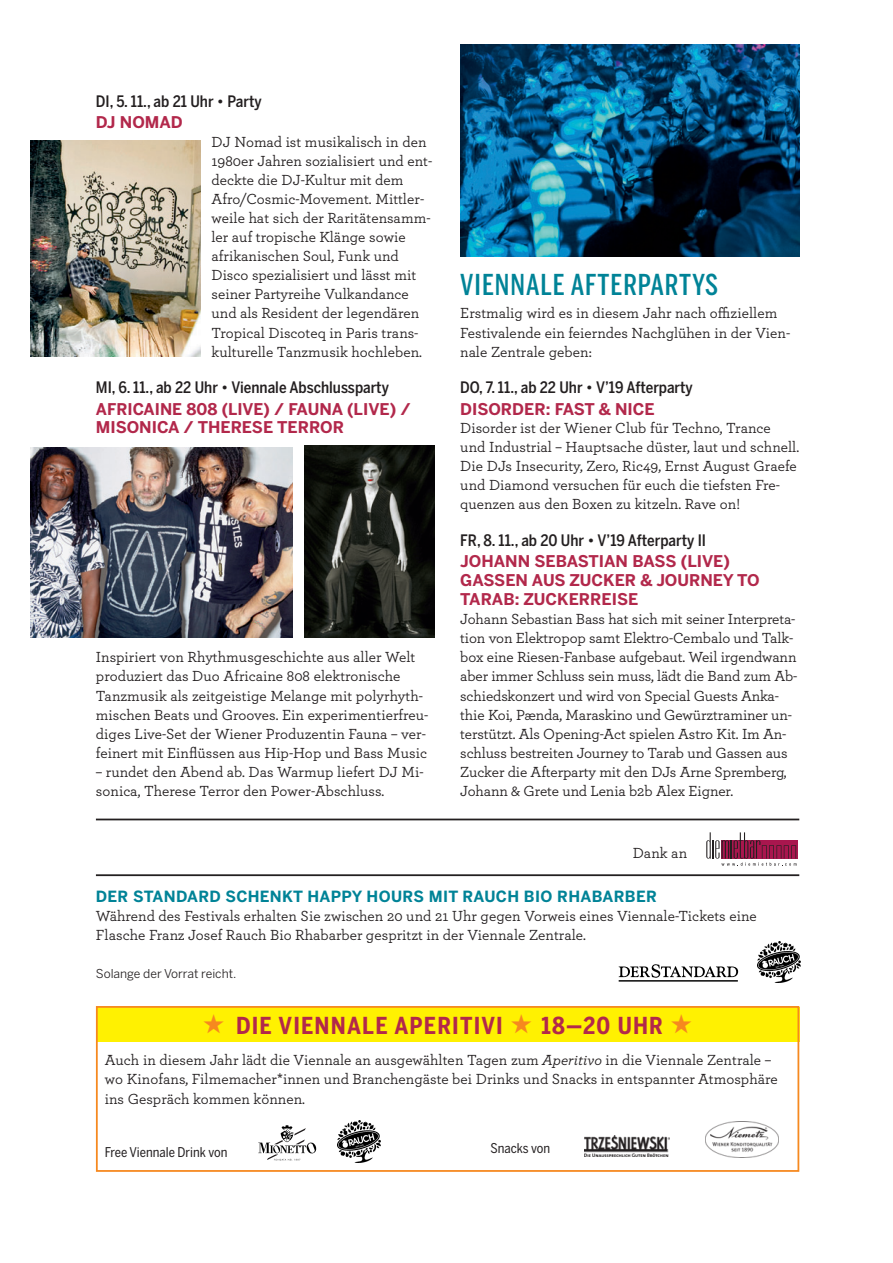
<style>
.page{position:relative;width:893px;height:1263px;background:#fff}
.page>*{position:absolute;margin:0;border:0;box-sizing:border-box;transform-origin:0 0}
.t1{font:500 28.5px "Benton Sans Compressed";letter-spacing:.035em;color:#008397}
.t2{font:700 23.25px "Benton Sans Condensed";letter-spacing:.05em;color:#b2284b}
.t3{font:700 16.05px/18.8px "Benton Sans";color:#b2284b}
.t4{font:500 15.75px "Benton Sans Condensed";color:#231f20}
.t5{font:15.3px/19px "Archer Book V19";letter-spacing:-.005em;color:#231f20}
.t6{font:700 15.3px "Benton Sans";letter-spacing:.02em;color:#008397}
.t7{font:13.35px "Benton Sans Condensed";color:#231f20}
.t8{font:12.15px "Benton Sans";color:#231f20}
.s1{color:#f6891f}
.s2{font-family:"Archer Book Italic V19"}
</style>
<div class="page">
<img style="left:304px;top:446px;width:131px;height:191px">
<img style="left:31px;top:447px;width:262px;height:190px">
<img style="left:31px;top:141px;width:169px;height:215px">
<svg style="left:619px;top:964px;width:119px;height:17px"></svg>
<hr style="left:96px;top:818px;width:703px;height:2px;background:#231f20">
<hr style="left:96px;top:874px;width:703px;height:2px;background:#231f20">
<div style="left:96px;top:1007px;width:703px;height:35px;background:#fff101"></div>
<div style="left:96px;top:1006px;width:703px;height:166px;border:2px solid #f6891f"></div>
<svg style="left:258px;top:1125px;width:59px;height:35px"></svg>
<img style="left:758px;top:941px;width:43px;height:42px">
<img style="left:337px;top:1121px;width:43px;height:41px">
<img style="left:706px;top:1121px;width:72px;height:37px">
<img style="left:585px;top:1135px;width:84px;height:21px">
<svg style="left:796px;top:840px;width:2px;height:18px"></svg>
<svg style="left:706px;top:832px;width:90px;height:34px"></svg>
<img style="left:460px;top:45px;width:339px;height:212px">
<p class="t4" style="left:96px;top:95px;width:168px">DI, 5. 11., ab 21 Uhr • Party</p>
<p class="t3" style="left:96px;top:113px;width:88px">DJ NOMAD</p>
<p class="t5" style="left:211px;top:133px;width:222px">DJ Nomad ist musikalisch in den<br>1980er Jahren sozialisiert und ent&shy;deckte die DJ-Kultur mit dem<br>Afro/Cosmic-Movement. Mittler&shy;weile hat sich der Raritätensamm&shy;ler auf tropische Klänge sowie afrikanischen Soul, Funk und<br>Disco spezialisiert und lässt mit seiner Partyreihe Vulkandance und als Resident der legendären<br>Tropical Discoteq in Paris trans&shy;kulturelle Tanzmusik hochleben.</p>
<p class="t4" style="left:96px;top:381px;width:295px">MI, 6. 11., ab 22 Uhr • Viennale Abschlussparty</p>
<p class="t3" style="left:96px;top:400px;width:316px">AFRICAINE 808 (LIVE) / FAUNA (LIVE) /<br>MISONICA / THERESE TERROR</p>
<p class="t5" style="left:96px;top:649px;width:334px">Inspiriert von Rhythmusgeschichte aus aller Welt produziert das Duo Africaine 808 elektronische Tanzmusik als zeitgeistige Melange mit polyrhyth&shy;mischen Beats und Grooves. Ein experimentierfreu&shy;diges Live-Set der Wiener Produzentin Fauna – ver&shy;feinert mit Einflüssen aus Hip-Hop und Bass Music</p>
<p class="t5" style="left:96px;top:763px;width:329px">– rundet den Abend ab. Das Warmup liefert DJ Mi&shy;sonica, Therese Terror den Power-Abschluss.</p>
<h1 class="t1" style="left:460px;top:268px;width:259px">VIENNALE AFTERPARTYS</h1>
<p class="t5" style="left:460px;top:305px;width:332px">Erstmalig wird es in diesem Jahr nach offiziellem<br>Festivalende ein feierndes Nachglühen in der Vien&shy;nale Zentrale geben:</p>
<p class="t4" style="left:460px;top:381px;width:234px">DO, 7. 11., ab 22 Uhr • Vʼ19 Afterparty</p>
<p class="t3" style="left:460px;top:400px;width:196px">DISORDER: FAST &amp; NICE</p>
<p class="t5" style="left:460px;top:419px;width:340px">Disorder ist der Wiener Club für Techno, Trance und Industrial – Hauptsache düster, laut und schnell.<br>Die DJs Insecurity, Zero, Ric49, Ernst August Graefe und Diamond versuchen für euch die tiefsten Fre&shy;quenzen aus den Boxen zu kitzeln. Rave on!</p>
<p class="t4" style="left:460px;top:534px;width:247px">FR, 8. 11., ab 20 Uhr • Vʼ19 Afterparty II</p>
<p class="t3" style="left:460px;top:552px;width:301px">JOHANN SEBASTIAN BASS (LIVE)<br>GASSEN AUS ZUCKER &amp; JOURNEY TO<br>TARAB: ZUCKERREISE</p>
<p class="t5" style="left:460px;top:610px;width:339px">Johann Sebastian Bass hat sich mit seiner Interpreta&shy;tion von Elektropop samt Elektro-Cembalo und Talk&shy;box eine Riesen-Fanbase aufgebaut. Weil irgendwann aber immer Schluss sein muss, lädt die Band zum Ab&shy;schiedskonzert und wird von Special Guests Anka&shy;thie Koi, Pænda, Maraskino und Gewürztraminer un&shy;terstützt. Als Opening-Act spielen Astro Kit. Im An&shy;schluss bestreiten Journey to Tarab und Gassen aus Zucker die Afterparty mit den DJs Arne Spremberg, Johann &amp; Grete und Lenia b2b Alex Eigner.</p>
<p class="t5" style="left:633px;top:845px;width:56px">Dank an</p>
<p class="t6" style="left:96px;top:887px;width:563px">DER STANDARD SCHENKT HAPPY HOURS MIT RAUCH BIO RHABARBER</p>
<p class="t5" style="left:96px;top:907px;width:662px">Während des Festivals erhalten Sie zwischen 20 und 21 Uhr gegen Vorweis eines Viennale-Tickets eine<br>Flasche Franz Josef Rauch Bio Rhabarber gespritzt in der Viennale Zentrale.</p>
<p class="t8" style="left:96px;top:968px;width:142px">Solange der Vorrat reicht.</p>
<h2 class="t2" style="left:203px;top:1016px;width:491px"><span class="s1">★</span> DIE VIENNALE APERITIVI <span class="s1">★</span> 18—20 UHR <span class="s1">★</span></h2>
<p class="t5" style="left:105px;top:1052px;width:674px">Auch in diesem Jahr lädt die Viennale an ausgewählten Tagen zum <span class="s2">Aperitivo</span> in die Viennale Zentrale – wo Kinofans, Filmemacher*innen und Branchengäste bei Drinks und Snacks in entspannter Atmosphäre ins Gespräch kommen können.</p>
<p class="t7" style="left:105px;top:1142px;width:124px">Free Viennale Drink von</p>
<p class="t7" style="left:490px;top:1139px;width:61px">Snacks von</p>
</div>
